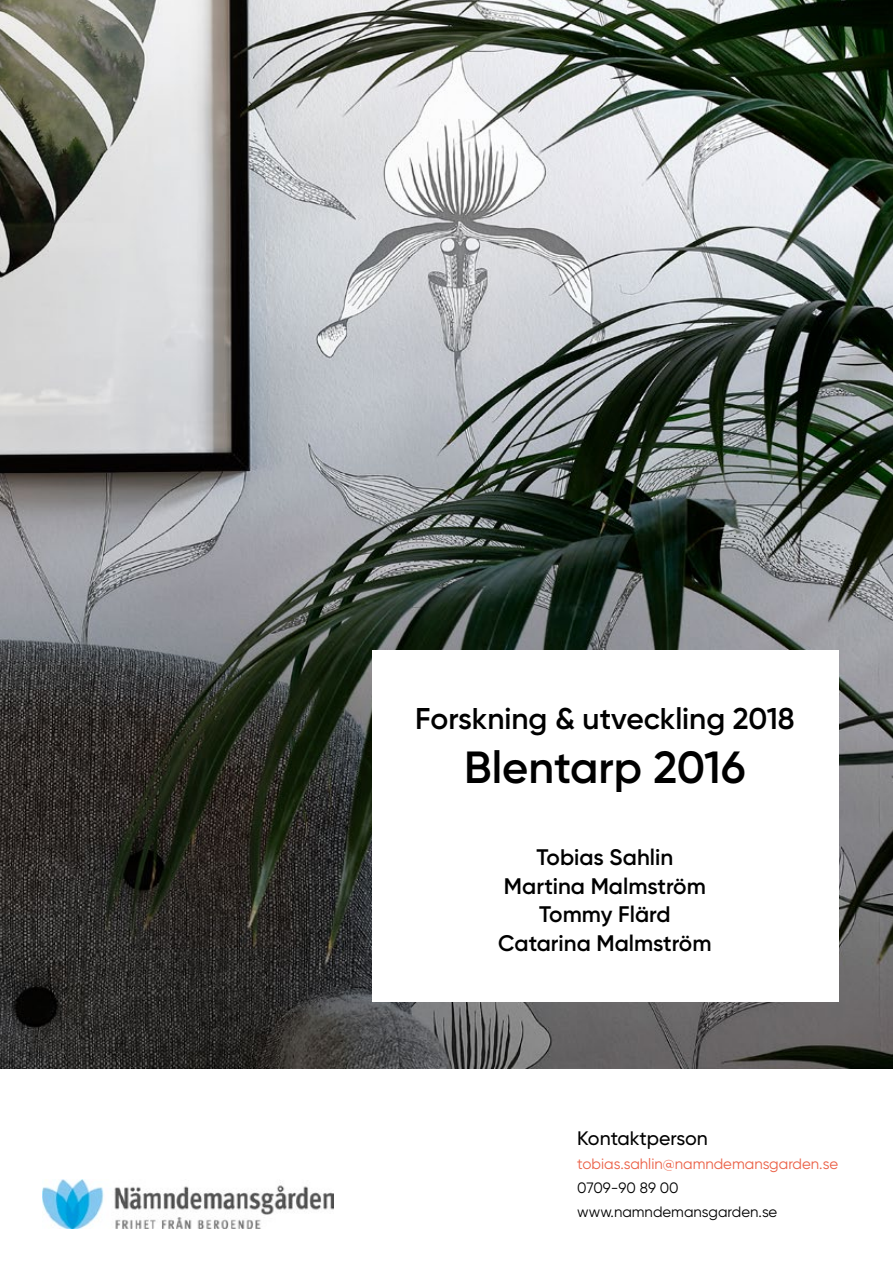
<style>
.page{position:relative;width:893px;height:1263px;background:#fff}
.page>*{position:absolute;margin:0;border:0;box-sizing:border-box;transform-origin:0 0}
.t1{font:600 45px "Gilroy";color:#000}
.t2{font:600 30px "Gilroy";color:#000}
.t3{font:600 22.5px/28.5px "Gilroy";color:#000;text-align:center}
.t4{font:500 19.5px "Gilroy";color:#000}
.t5{font:15px/24px "Gilroy";color:#000}
.t6{font:15px "Gilroy";color:#eb5f45}
</style>
<div class="page">
<img style="left:43px;top:1179px;width:291px;height:50px">
<img style="left:0;top:0;width:893px;height:1069px">
<div style="left:373px;top:651px;width:466px;height:351px;background:#fff"></div>
<h2 class="t2" style="left:415px;top:700px;width:381px">Forskning &amp; utveckling 2018</h2>
<h1 class="t1" style="left:464px;top:739px;width:283px">Blentarp 2016</h1>
<p class="t3" style="left:498px;top:843px;width:215px">Tobias Sahlin<br>Martina Malmström<br>Tommy Flärd<br>Catarina Malmström</p>
<p class="t4" style="left:577px;top:1126px;width:132px">Kontaktperson</p>
<p class="t6" style="left:577px;top:1154px;width:262px">tobias.sahlin@namndemansgarden.se</p>
<p class="t5" style="left:577px;top:1175px;width:202px">0709-90 89 00 www.namndemansgarden.se</p>
</div>
